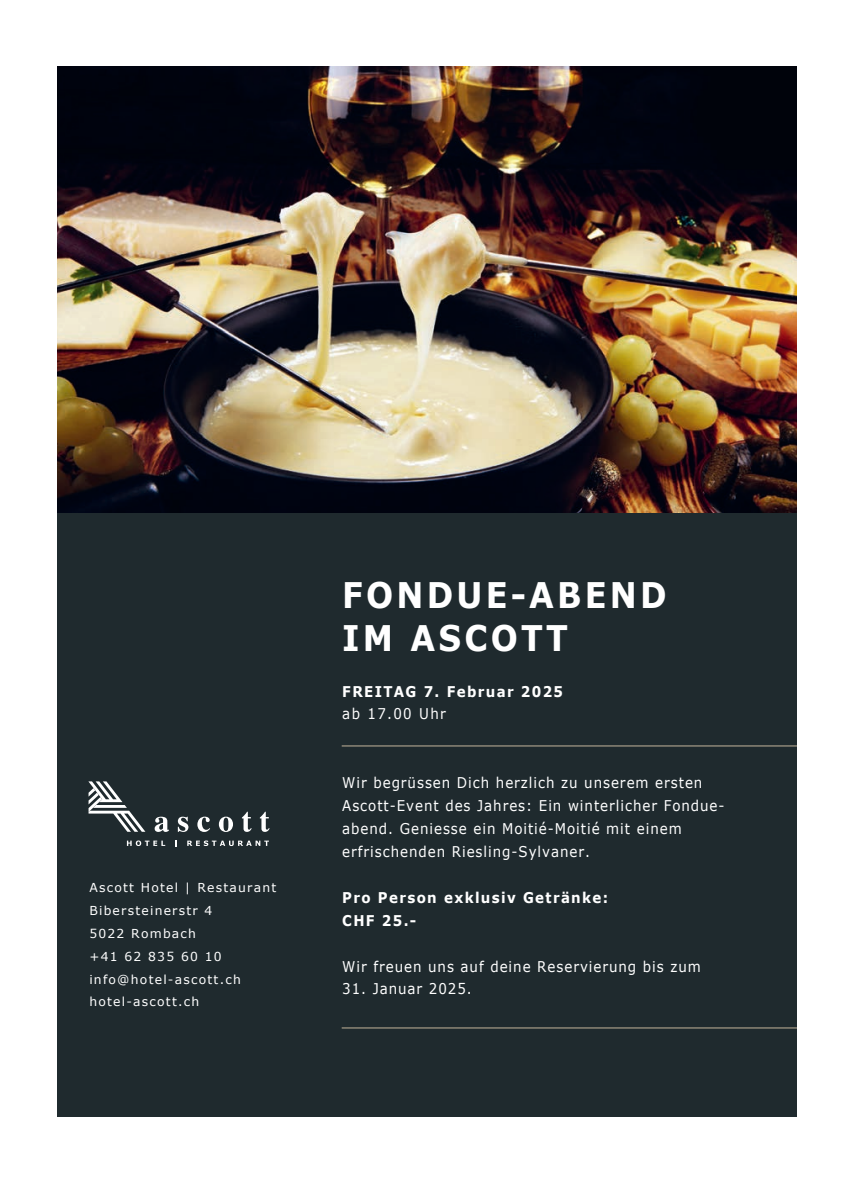
<style>
.page{position:relative;width:854px;height:1201px;background:#fff}
.page>*{position:absolute;margin:0;border:0;box-sizing:border-box;transform-origin:0 0}
.t1{font:700 35.18px/42.4px "Verdana";letter-spacing:.1em;color:#fff;scale:.91 1}
.t2{font:14.88px/22.9px "Verdana";letter-spacing:.07em;color:#fff;scale:.91 1}
.t3{font:700 14.88px/22.9px "Verdana";letter-spacing:.1em;color:#fff;scale:.91 1}
.t4{font:12.25px/22.9px "Verdana";letter-spacing:.1em;color:#fff}
</style>
<div class="page">
<div style="left:57px;top:480px;width:739px;height:636px;background:#1f2a2e"></div>
<hr style="left:341px;top:745px;width:455px;height:1px;background:#c3b49b">
<hr style="left:341px;top:1027px;width:455px;height:1px;background:#c3b49b">
<svg style="left:155px;top:816px;width:14px;height:16px"></svg>
<svg style="left:178px;top:816px;width:10px;height:16px"></svg>
<svg style="left:197px;top:816px;width:13px;height:16px"></svg>
<svg style="left:219px;top:816px;width:14px;height:16px"></svg>
<svg style="left:242px;top:811px;width:9px;height:21px"></svg>
<svg style="left:260px;top:811px;width:9px;height:21px"></svg>
<svg style="left:127px;top:840px;width:38px;height:6px"></svg>
<svg style="left:187px;top:840px;width:82px;height:6px"></svg>
<svg style="left:88px;top:781px;width:57px;height:50px"></svg>
<img style="left:57px;top:67px;width:739px;height:445px">
<p class="t4" style="left:89px;top:875px;width:188px">Ascott Hotel | Restaurant<br>Bibersteinerstr 4<br>5022 Rombach<br>+41 62 835 60 10 info@hotel-ascott.ch hotel-ascott.ch</p>
<h1 class="t1" style="left:342px;top:573px;width:358px">FONDUE-ABEND<br>IM ASCOTT</h1>
<p class="t3" style="left:342px;top:679px;width:244px">FREITAG 7. Februar 2025</p>
<p class="t2" style="left:342px;top:702px;width:115px">ab 17.00 Uhr</p>
<p class="t2" style="left:342px;top:771px;width:421px">Wir begrüssen Dich herzlich zu unserem ersten Ascott-Event des Jahres: Ein winterlicher Fondue&shy;abend. Geniesse ein Moitié-Moitié mit einem erfrischenden Riesling-Sylvaner.</p>
<p class="t3" style="left:342px;top:885px;width:293px">Pro Person exklusiv Getränke:<br>CHF 25.-</p>
<p class="t2" style="left:342px;top:954px;width:395px">Wir freuen uns auf deine Reservierung bis zum</p>
<p class="t2" style="left:342px;top:977px;width:144px">31. Januar 2025.</p>
</div>
